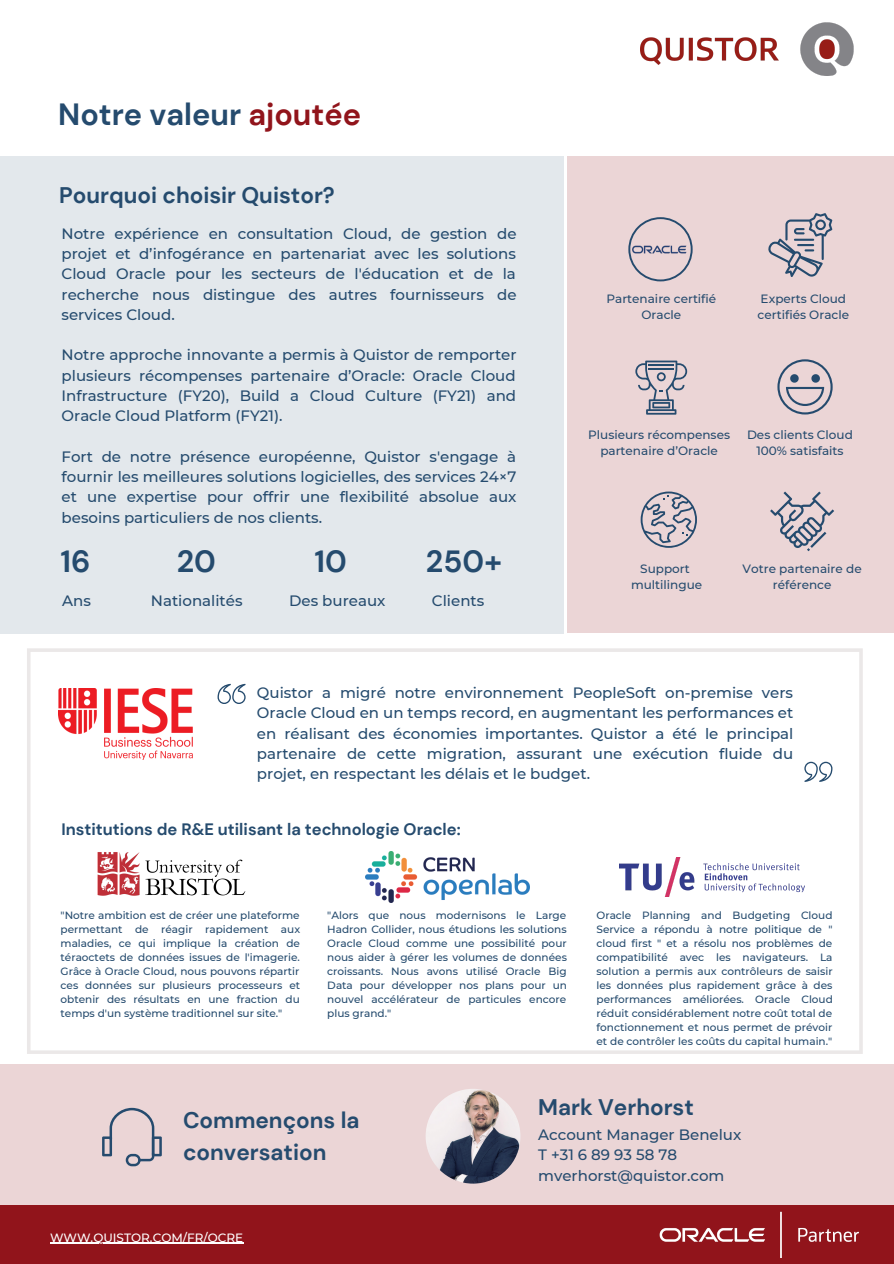
<style>
.page{position:relative;width:894px;height:1264px;background:#fff}
.page>*{position:absolute;margin:0;border:0;box-sizing:border-box;transform-origin:0 0}
.t1{font:700 30.6px "DM Sans";color:#254b6e}
.t2{font:700 22.5px/31.5px "DM Sans";color:#254b6e}
.t3{font:700 16.5px "DM Sans";color:#254b6e}
.t4{font:500 15px/20.2px "Montserrat";color:#254b6e;text-align:justify}
.t5{font:500 12px/16px "Montserrat";color:#254b6e;text-align:center}
.t6{font:500 12px "Montserrat";color:#fff}
.t7{font:500 10.5px/14px "Montserrat";color:#254b6e;text-align:justify}
.s1{color:#91141b}
</style>
<div class="page">
<img style="left:640px;top:23px;width:213px;height:52px">
<div style="left:0;top:1064px;width:893px;height:199px;background:#ebd5d6"></div>
<div style="left:0;top:1205px;width:893px;height:58px;background:#91141b"></div>
<img style="left:659px;top:1211px;width:200px;height:47px">
<svg style="left:27px;top:648px;width:835px;height:405px"></svg>
<img style="left:58px;top:688px;width:134px;height:71px">
<div style="left:0;top:156px;width:563px;height:477px;background:#e3e8ec"></div>
<div style="left:567px;top:156px;width:326px;height:476px;background:#ebd5d6"></div>
<svg style="left:630px;top:217px;width:61px;height:64px"></svg>
<img style="left:628px;top:239px;width:64px;height:21px">
<svg style="left:777px;top:359px;width:55px;height:55px"></svg>
<svg style="left:640px;top:491px;width:56px;height:57px"></svg>
<svg style="left:770px;top:491px;width:64px;height:60px"></svg>
<svg style="left:768px;top:213px;width:64px;height:64px"></svg>
<svg style="left:635px;top:360px;width:52px;height:54px"></svg>
<svg style="left:217px;top:683px;width:29px;height:21px"></svg>
<svg style="left:803px;top:761px;width:29px;height:21px"></svg>
<img style="left:98px;top:851px;width:147px;height:45px">
<img style="left:619px;top:857px;width:185px;height:39px">
<img style="left:365px;top:851px;width:164px;height:52px">
<svg style="left:102px;top:1107px;width:60px;height:59px"></svg>
<hr style="left:50px;top:1242px;width:193px;height:1px;background:#fff">
<img style="left:425px;top:1088px;width:95px;height:95px;border-radius:50%">
<p class="t1" style="left:58px;top:95px;width:304px">Notre valeur <span class="s1">ajoutée</span></p>
<p class="t2" style="left:59px;top:180px;width:277px">Pourquoi choisir Quistor?</p>
<p class="t4" style="left:62px;top:223px;width:456px">Notre expérience en consultation Cloud, de gestion de projet et d’infogérance en partenariat avec les solutions Cloud Oracle pour les secteurs de l'éducation et de la recherche nous distingue des autres fournisseurs de services Cloud.</p>
<p class="t4" style="left:62px;top:345px;width:456px">Notre approche innovante a permis à Quistor de remporter plusieurs récompenses partenaire d’Oracle: Oracle Cloud Infrastructure (FY20), Build a Cloud Culture (FY21) and Oracle Cloud Platform (FY21).</p>
<p class="t4" style="left:62px;top:446px;width:456px">Fort de notre présence européenne, Quistor s'engage à fournir les meilleures solutions logicielles, des services 24×7 et une expertise pour offrir une flexibilité absolue aux besoins particuliers de nos clients.</p>
<p class="t1" style="left:61px;top:542px;width:31px">16</p>
<p class="t4" style="left:62px;top:590px;width:30px">Ans</p>
<p class="t1" style="left:177px;top:542px;width:41px">20</p>
<p class="t1" style="left:314px;top:542px;width:34px">10</p>
<p class="t1" style="left:426px;top:542px;width:78px">250+</p>
<p class="t4" style="left:151px;top:590px;width:93px">Nationalités</p>
<p class="t4" style="left:289px;top:590px;width:98px">Des bureaux</p>
<p class="t4" style="left:432px;top:590px;width:54px">Clients</p>
<p class="t5" style="left:606px;top:291px;width:111px">Partenaire certifié<br>Oracle</p>
<p class="t5" style="left:760px;top:291px;width:87px">Experts Cloud</p>
<p class="t5" style="left:757px;top:307px;width:93px">certifiés Oracle</p>
<p class="t5" style="left:588px;top:426px;width:143px">Plusieurs récompenses partenaire d’Oracle</p>
<p class="t5" style="left:746px;top:426px;width:107px">Des clients Cloud</p>
<p class="t5" style="left:756px;top:442px;width:89px">100% satisfaits</p>
<p class="t5" style="left:640px;top:561px;width:51px">Support</p>
<p class="t5" style="left:631px;top:577px;width:73px">multilingue</p>
<p class="t5" style="left:742px;top:561px;width:121px">Votre partenaire de référence</p>
<p class="t4" style="left:257px;top:682px;width:538px">Quistor a migré notre environnement PeopleSoft on-premise vers Oracle Cloud en un temps record, en augmentant les performances et en réalisant des économies importantes. Quistor a été le principal partenaire de cette migration, assurant une exécution fluide du projet, en respectant les délais et le budget.</p>
<p class="t3" style="left:61px;top:818px;width:401px">Institutions de R&amp;E utilisant la technologie Oracle:</p>
<p class="t7" style="left:61px;top:907px;width:241px">"Notre ambition est de créer une plateforme permettant de réagir rapidement aux maladies, ce qui implique la création de téraoctets de données issues de l'imagerie.<br>Grâce à Oracle Cloud, nous pouvons répartir ces données sur plusieurs processeurs et obtenir des résultats en une fraction du temps d'un système traditionnel sur site."</p>
<p class="t7" style="left:327px;top:907px;width:241px">"Alors que nous modernisons le Large Hadron Collider, nous étudions les solutions Oracle Cloud comme une possibilité pour nous aider à gérer les volumes de données croissants. Nous avons utilisé Oracle Big Data pour développer nos plans pour un nouvel accélérateur de particules encore plus grand."</p>
<p class="t7" style="left:596px;top:907px;width:238px">Oracle Planning and Budgeting Cloud Service a répondu à notre politique de " cloud first " et a résolu nos problèmes de compatibilité avec les navigateurs. La solution a permis aux contrôleurs de saisir les données plus rapidement grâce à des performances améliorées. Oracle Cloud réduit considérablement notre coût total de fonctionnement et nous permet de prévoir et de contrôler les coûts du capital humain."</p>
<p class="t2" style="left:183px;top:1104px;width:178px">Commençons la conversation</p>
<p class="t6" style="left:50px;top:1229px;width:195px">WWW.QUISTOR.COM/FR/OCRE</p>
<p class="t2" style="left:538px;top:1091px;width:157px">Mark Verhorst</p>
<p class="t4" style="left:538px;top:1124px;width:205px">Account Manager Benelux</p>
<p class="t4" style="left:538px;top:1144px;width:140px">T +31 6 89 93 58 78</p>
<p class="t4" style="left:538px;top:1165px;width:188px">mverhorst@quistor.com</p>
</div>
